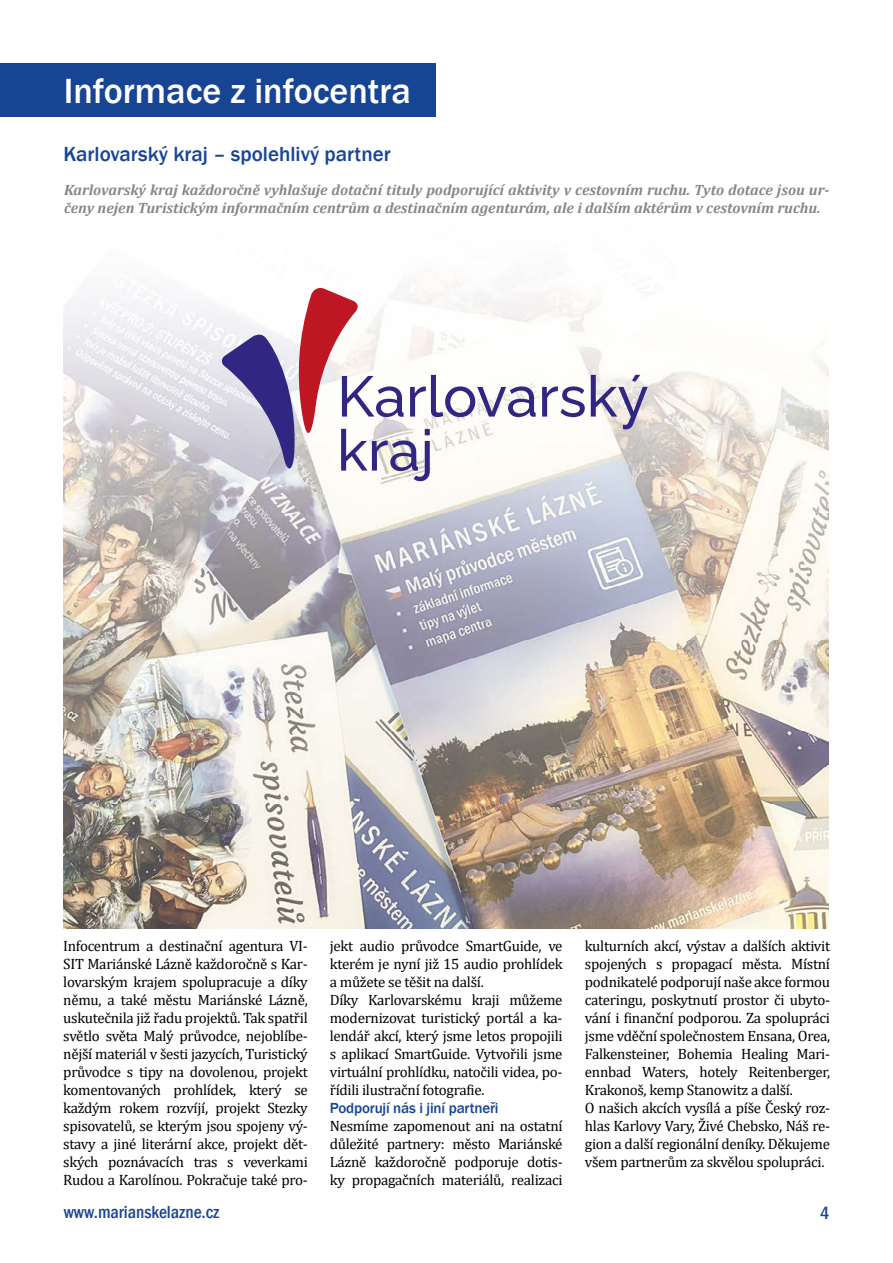
<style>
.page{position:relative;width:893px;height:1263px;background:#fff}
.page>*{position:absolute;margin:0;border:0;box-sizing:border-box;transform-origin:0 0}
.t1{font:500 36px "Franklin Gothic";color:#fff}
.t2{font:500 21px "Franklin Gothic";color:#174594}
.t3{font:500 condensed 18px "Franklin Gothic";color:#174594}
.t4{font:15px/18px "Cambria";letter-spacing:-.02em;color:#000}
.t5{font:italic 700 15px/18px "Cambria";color:#878787}
.t6{font:500 15px "Franklin Gothic";letter-spacing:-.01em;color:#174594}
</style>
<div class="page">
<img style="left:63px;top:272px;width:766px;height:656px">
<div style="left:0;top:64px;width:436px;height:53px;background:#174594"></div>
<svg style="left:542px;top:386px;width:43px;height:31px"></svg>
<svg style="left:591px;top:375px;width:57px;height:54px"></svg>
<svg style="left:221px;top:288px;width:315px;height:193px"></svg>
<h1 class="t1" style="left:64px;top:69px;width:349px">Informace z infocentra</h1>
<h2 class="t2" style="left:64px;top:141px;width:329px">Karlovarský kraj – spolehlivý partner</h2>
<p class="t5" style="left:64px;top:181px;width:767px">Karlovarský kraj každoročně vyhlašuje dotační tituly podporující aktivity v cestovním ruchu. Tyto dotace jsou ur&shy;čeny nejen Turistickým informačním centrům a destinačním agenturám, ale i dalším aktérům v cestovním ruchu.</p>
<p class="t4" style="left:63px;top:937px;width:246px;text-align:justify">Infocentrum a destinační agentura VI-SIT Mariánské Lázně každoročně s Kar&shy;lovarským krajem spolupracuje a díky němu, a také městu Mariánské Lázně, uskutečnila již řadu projektů. Tak spatřil světlo světa Malý průvodce, nejoblíbe&shy;nější materiál v šesti jazycích, Turistický průvodce s tipy na dovolenou, projekt komentovaných prohlídek, který se každým rokem rozvíjí, projekt Stezky spisovatelů, se kterým jsou spojeny vý&shy;stavy a jiné literární akce, projekt dět&shy;ských poznávacích tras s veverkami Rudou a Karolínou. Pokračuje také pro-</p>
<p class="t4" style="left:330px;top:937px;width:234px">jekt audio průvodce SmartGuide, ve kterém je nyní již 15 audio prohlídek a můžete se těšit na další.<br>Díky Karlovarskému kraji můžeme modernizovat turistický portál a ka&shy;lendář akcí, který jsme letos propojili s aplikací SmartGuide. Vytvořili jsme virtuální prohlídku, natočili videa, po&shy;řídili ilustrační fotografie.</p>
<p class="t6" style="left:330px;top:1098px;width:170px">Podporují nás i jiní partneři</p>
<p class="t4" style="left:330px;top:1117px;width:234px;text-align:justify">Nesmíme zapomenout ani na ostatní důležité partnery: město Mariánské Lázně každoročně podporuje dotis&shy;ky propagačních materiálů, realizaci</p>
<p class="t4" style="left:585px;top:937px;width:247px">kulturních akcí, výstav a dalších aktivit spojených s propagací města. Místní podnikatelé podporují naše akce formou cateringu, poskytnutí prostor či ubyto&shy;vání i finanční podporou. Za spolupráci jsme vděční společnostem Ensana, Orea, Falkensteiner, Bohemia Healing Mari&shy;ennbad Waters, hotely Reitenberger, Krakonoš, kemp Stanowitz a další.<br>O našich akcích vysílá a píše Český roz&shy;hlas Karlovy Vary, Živé Chebsko, Náš re&shy;gion a další regionální deníky. Děkujeme všem partnerům za skvělou spolupráci.</p>
<p class="t3" style="left:64px;top:1200px;width:157px">www.marianskelazne.cz</p>
<p class="t3" style="left:820px;top:1201px;width:11px">4</p>
</div>
